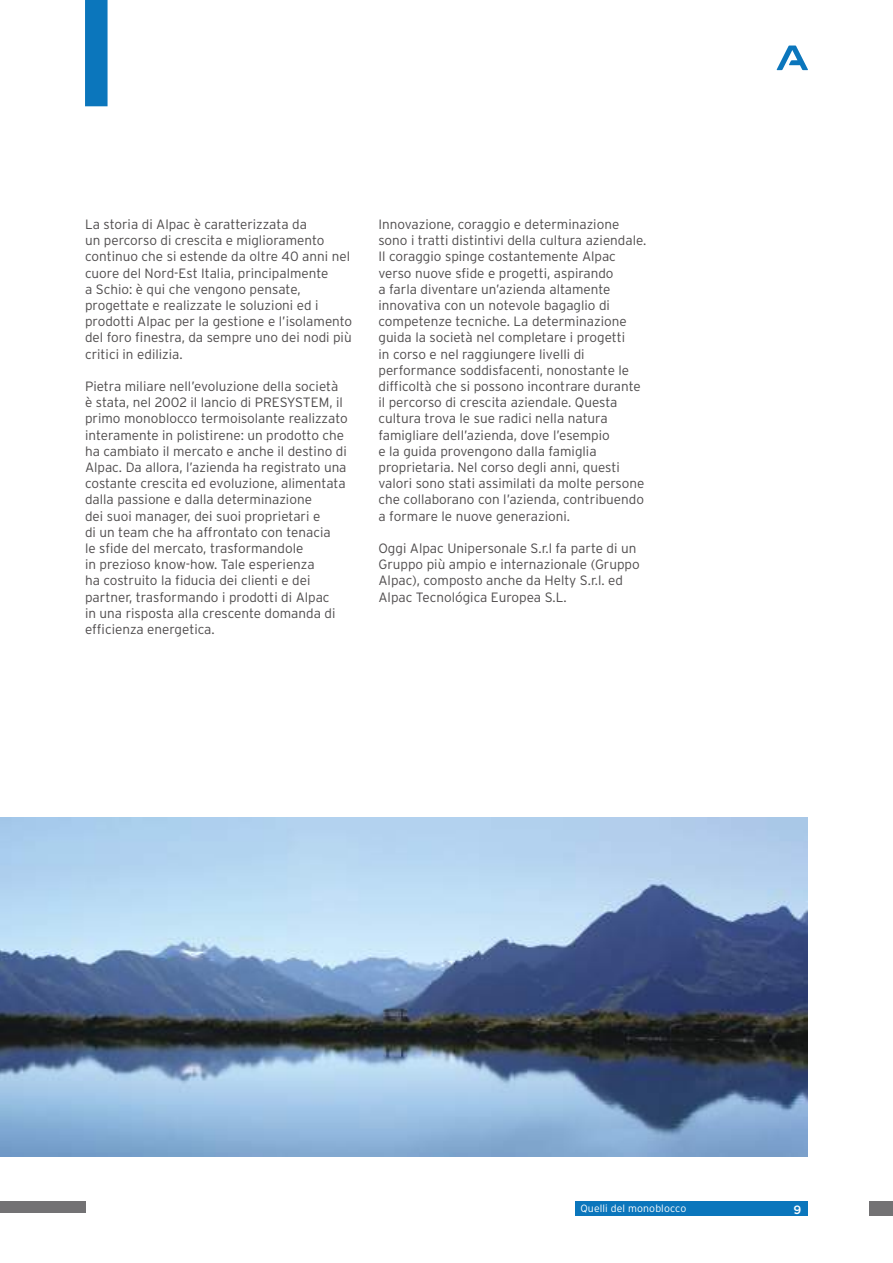
<style>
.page{position:relative;width:893px;height:1263px;background:#fff}
.page>*{position:absolute;margin:0;border:0;box-sizing:border-box;transform-origin:0 0}
.t1{font:300 13.5px/16.2px "Interstate";color:#4e4b4c}
.t2{font:500 12px "Gotham";color:#fff}
.t3{font:300 10.5px "Interstate";letter-spacing:.01em;color:#fff}
</style>
<div class="page">
<img style="left:0;top:817px;width:808px;height:340px">
<div style="left:85px;top:0;width:23px;height:106px;background:#0b76bc"></div>
<div style="left:575px;top:1201px;width:233px;height:15px;background:#0b76bc"></div>
<svg style="left:777px;top:46px;width:31px;height:24px"></svg>
<div style="left:870px;top:1201px;width:23px;height:15px;background:#737274"></div>
<div style="left:0;top:1201px;width:85px;height:12px;background:#737274"></div>
<p class="t1" style="left:85px;top:216px;width:269px">La storia di Alpac è caratterizzata da<br>un percorso di crescita e miglioramento continuo che si estende da oltre 40 anni nel cuore del Nord-Est Italia, principalmente<br>a Schio: è qui che vengono pensate, progettate e realizzate le soluzioni ed i prodotti Alpac per la gestione e l’isolamento del foro finestra, da sempre uno dei nodi più critici in edilizia.</p>
<p class="t1" style="left:85px;top:378px;width:264px">Pietra miliare nell’evoluzione della società è stata, nel 2002 il lancio di PRESYSTEM, il primo monoblocco termoisolante realizzato interamente in polistirene: un prodotto che ha cambiato il mercato e anche il destino di Alpac. Da allora, l’azienda ha registrato una costante crescita ed evoluzione, alimentata dalla passione e dalla determinazione<br>dei suoi manager, dei suoi proprietari e<br>di un team che ha affrontato con tenacia<br>le sfide del mercato, trasformandole<br>in prezioso know-how. Tale esperienza<br>ha costruito la fiducia dei clienti e dei partner, trasformando i prodotti di Alpac<br>in una risposta alla crescente domanda di efficienza energetica.</p>
<p class="t1" style="left:378px;top:216px;width:269px">Innovazione, coraggio e determinazione sono i tratti distintivi della cultura aziendale.<br>Il coraggio spinge costantemente Alpac verso nuove sfide e progetti, aspirando<br>a farla diventare un’azienda altamente innovativa con un notevole bagaglio di competenze tecniche. La determinazione guida la società nel completare i progetti<br>in corso e nel raggiungere livelli di performance soddisfacenti, nonostante le difficoltà che si possono incontrare durante il percorso di crescita aziendale. Questa cultura trova le sue radici nella natura famigliare dell’azienda, dove l’esempio<br>e la guida provengono dalla famiglia proprietaria. Nel corso degli anni, questi valori sono stati assimilati da molte persone che collaborano con l’azienda, contribuendo a formare le nuove generazioni.</p>
<p class="t1" style="left:378px;top:540px;width:263px">Oggi Alpac Unipersonale S.r.l fa parte di un Gruppo più ampio e internazionale (Gruppo Alpac), composto anche da Helty S.r.l. ed Alpac Tecnológica Europea S.L.</p>
<p class="t3" style="left:580px;top:1202px;width:107px">Quelli del monoblocco</p>
<p class="t2" style="left:793px;top:1201px;width:9px">9</p>
</div>
